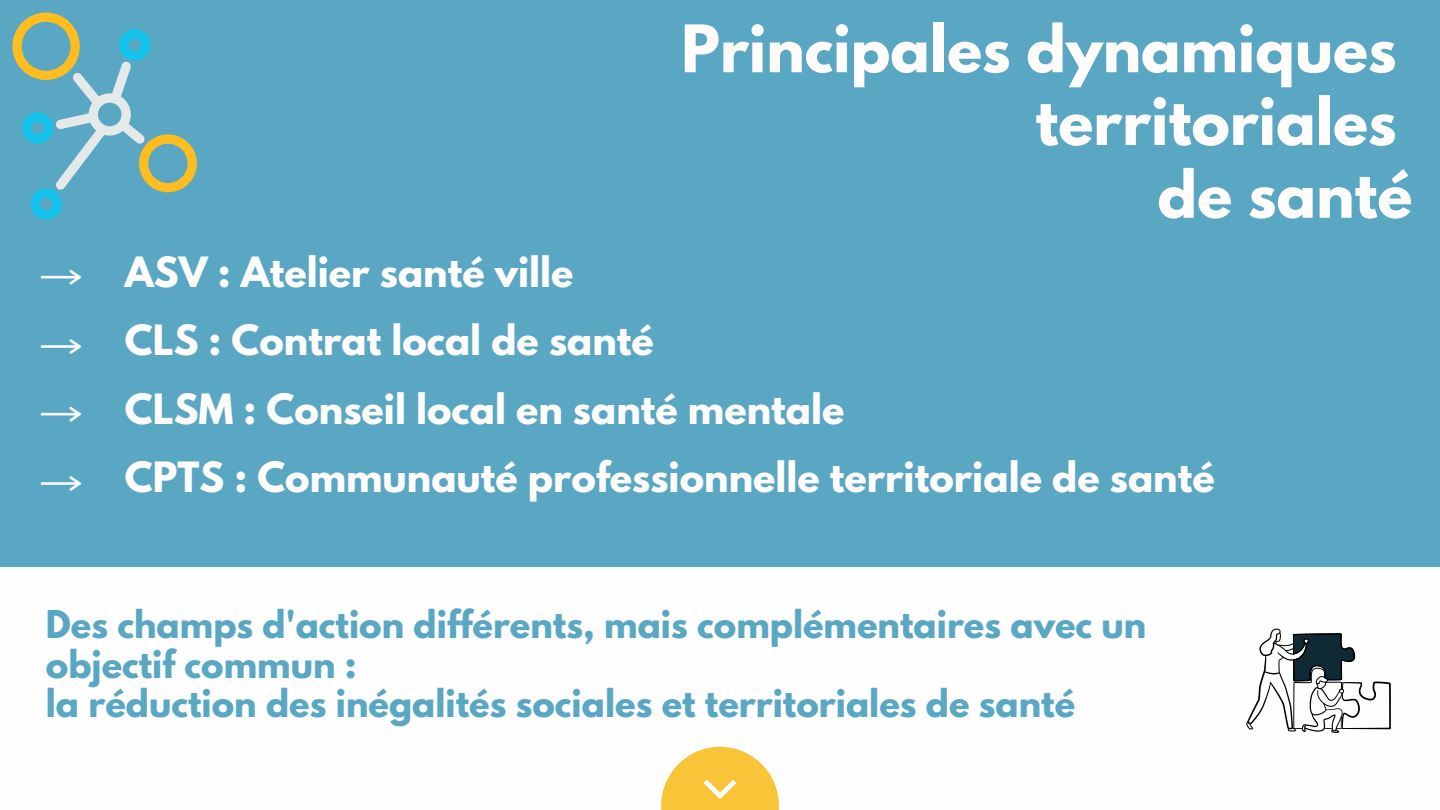
<style>
.page{position:relative;width:1440px;height:810px;background:#59a7c2}
.page>*{position:absolute;margin:0;border:0;box-sizing:border-box;transform-origin:0 0}
.t1{font:700 58px "League Spartan";color:#fffdfc}
.t2{font:700 37px "League Spartan";color:#fffdfc}
.t3{font:700 34px/39.8px "League Spartan";color:#59a7c2}
</style>
<div class="page">
<svg style="left:13px;top:13px;width:184px;height:207px"></svg>
<div style="left:0;top:567px;width:1440px;height:243px;background:#fefefe"></div>
<svg style="left:1246px;top:629px;width:145px;height:104px"></svg>
<svg style="left:41px;top:270px;width:40px;height:14px"></svg>
<svg style="left:41px;top:339px;width:40px;height:15px"></svg>
<svg style="left:41px;top:407px;width:40px;height:14px"></svg>
<svg style="left:41px;top:476px;width:40px;height:15px"></svg>
<svg style="left:661px;top:747px;width:118px;height:63px"></svg>
<p class="t1" style="left:681px;top:20px;width:717px">Principales dynamiques</p>
<p class="t1" style="left:1035px;top:93px;width:363px">territoriales</p>
<p class="t1" style="left:1158px;top:166px;width:256px">de santé</p>
<p class="t2" style="left:125px;top:254px;width:450px">ASV : Atelier santé ville</p>
<p class="t2" style="left:125px;top:322px;width:531px">CLS : Contrat local de santé</p>
<p class="t2" style="left:125px;top:390px;width:721px">CLSM : Conseil local en santé mentale</p>
<p class="t2" style="left:125px;top:459px;width:1091px">CPTS : Communauté professionnelle territoriale de santé</p>
<p class="t3" style="left:46px;top:609px;width:1102px">Des champs d'action différents, mais complémentaires avec un objectif commun :</p>
<p class="t3" style="left:46px;top:688px;width:1031px">la réduction des inégalités sociales et territoriales de santé</p>
</div>
